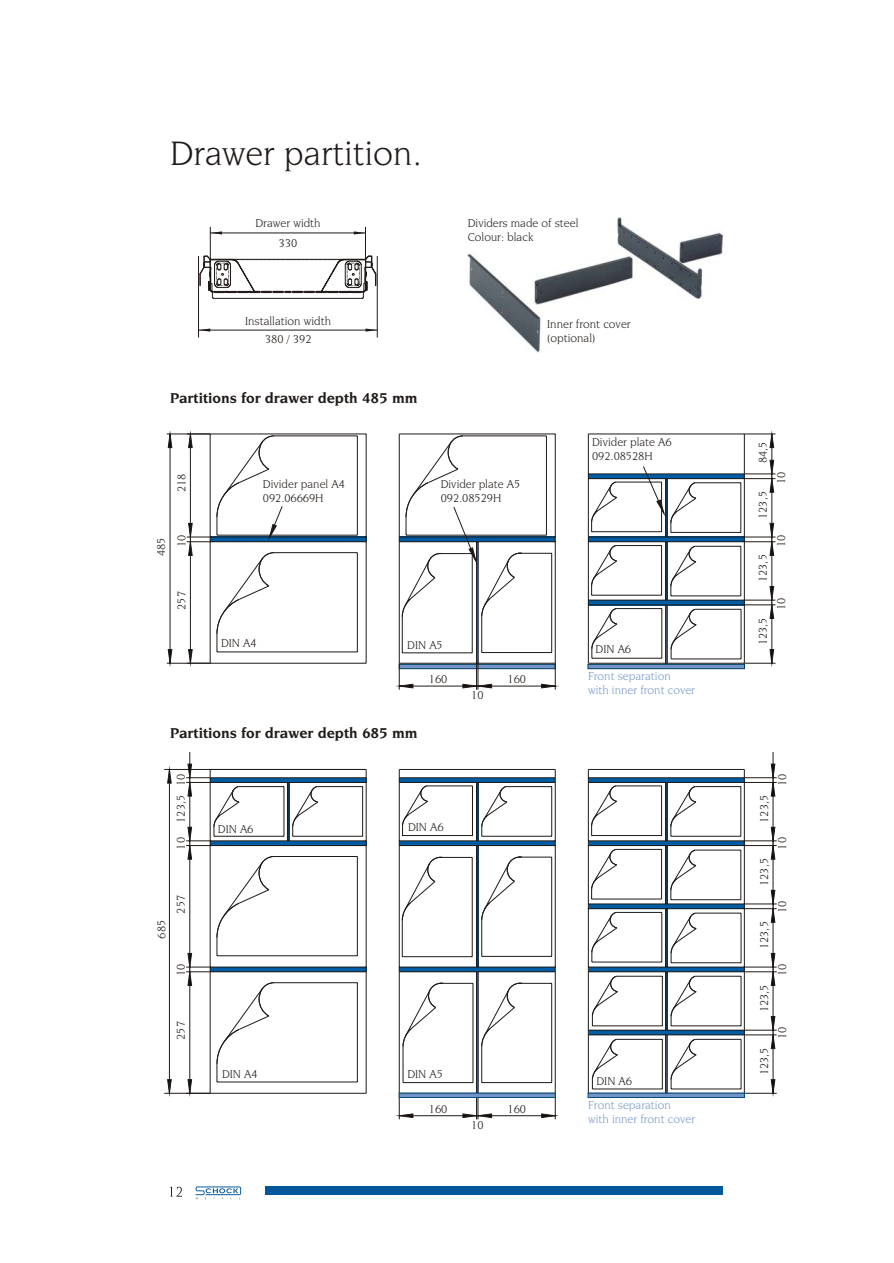
<style>
.page{position:relative;width:894px;height:1263px;background:#fff}
.page>*{position:absolute;margin:0;border:0;box-sizing:border-box;transform-origin:0 0}
.t1{font:36px "Novarese Bk BT";color:#1f1a17}
.t2{font:700 15px "Novarese Bk BT";color:#1f1a17}
.t3{font:12px/13.8px "Novarese Bk BT";color:#1f1a17}
.t4{font:12px/13.8px "Novarese Bk BT";color:#7394c7}
</style>
<div class="page">
<img style="left:468px;top:217px;width:255px;height:136px">
<svg style="left:463px;top:1098px;width:29px;height:21px"></svg>
<svg style="left:399px;top:1098px;width:14px;height:21px"></svg>
<hr style="left:399px;top:1115px;width:78px;height:1px;background:#1f1a17">
<hr style="left:744px;top:777px;width:33px;height:1px;background:#1f1a17">
<hr style="left:773px;top:741px;width:1px;height:37px;background:#1f1a17">
<svg style="left:771px;top:764px;width:4px;height:32px"></svg>
<hr style="left:744px;top:782px;width:33px;height:1px;background:#1f1a17">
<hr style="left:773px;top:782px;width:1px;height:59px;background:#1f1a17">
<hr style="left:744px;top:841px;width:33px;height:1px;background:#1f1a17">
<svg style="left:771px;top:827px;width:4px;height:33px"></svg>
<hr style="left:744px;top:845px;width:33px;height:1px;background:#1f1a17">
<hr style="left:773px;top:846px;width:1px;height:58px;background:#1f1a17">
<hr style="left:744px;top:904px;width:33px;height:1px;background:#1f1a17">
<svg style="left:771px;top:890px;width:4px;height:33px"></svg>
<hr style="left:744px;top:908px;width:33px;height:1px;background:#1f1a17">
<hr style="left:773px;top:909px;width:1px;height:58px;background:#1f1a17">
<hr style="left:744px;top:967px;width:33px;height:1px;background:#1f1a17">
<svg style="left:771px;top:953px;width:4px;height:33px"></svg>
<hr style="left:744px;top:972px;width:33px;height:1px;background:#1f1a17">
<hr style="left:773px;top:972px;width:1px;height:58px;background:#1f1a17">
<hr style="left:744px;top:1030px;width:33px;height:1px;background:#1f1a17">
<svg style="left:771px;top:1016px;width:4px;height:33px"></svg>
<svg style="left:771px;top:1079px;width:4px;height:18px"></svg>
<hr style="left:744px;top:1035px;width:33px;height:1px;background:#1f1a17">
<hr style="left:744px;top:1093px;width:33px;height:1px;background:#1f1a17">
<hr style="left:773px;top:1035px;width:1px;height:58px;background:#1f1a17">
<svg style="left:167px;top:766px;width:5px;height:17px"></svg>
<svg style="left:167px;top:1079px;width:5px;height:14px"></svg>
<hr style="left:164px;top:1093px;width:46px;height:1px;background:#1f1a17">
<hr style="left:164px;top:769px;width:46px;height:1px;background:#1f1a17">
<hr style="left:169px;top:769px;width:1px;height:324px;background:#1f1a17">
<hr style="left:190px;top:741px;width:1px;height:37px;background:#1f1a17">
<svg style="left:186px;top:764px;width:24px;height:32px"></svg>
<hr style="left:190px;top:782px;width:1px;height:59px;background:#1f1a17">
<hr style="left:190px;top:846px;width:1px;height:121px;background:#1f1a17">
<svg style="left:186px;top:953px;width:24px;height:33px"></svg>
<svg style="left:186px;top:1079px;width:24px;height:18px"></svg>
<hr style="left:190px;top:972px;width:1px;height:121px;background:#1f1a17">
<svg style="left:186px;top:815px;width:24px;height:45px"></svg>
<svg style="left:210px;top:769px;width:535px;height:325px"></svg>
<div style="left:170px;top:736px;width:617px;height:16px;background:#fff"></div>
<svg style="left:399px;top:1093px;width:156px;height:5px"></svg>
<svg style="left:588px;top:1093px;width:157px;height:5px"></svg>
<svg style="left:588px;top:664px;width:157px;height:5px"></svg>
<svg style="left:413px;top:664px;width:128px;height:5px"></svg>
<svg style="left:166px;top:434px;width:44px;height:230px"></svg>
<svg style="left:186px;top:478px;width:24px;height:186px"></svg>
<svg style="left:187px;top:523px;width:23px;height:33px"></svg>
<hr style="left:190px;top:434px;width:1px;height:103px;background:#1f1a17">
<svg style="left:187px;top:434px;width:23px;height:14px"></svg>
<hr style="left:399px;top:686px;width:78px;height:1px;background:#1f1a17">
<svg style="left:399px;top:664px;width:14px;height:26px"></svg>
<svg style="left:463px;top:664px;width:29px;height:26px"></svg>
<hr style="left:478px;top:686px;width:77px;height:1px;background:#1f1a17">
<svg style="left:541px;top:664px;width:15px;height:26px"></svg>
<svg style="left:770px;top:649px;width:4px;height:18px"></svg>
<hr style="left:772px;top:605px;width:1px;height:58px;background:#1f1a17">
<hr style="left:744px;top:663px;width:31px;height:1px;background:#1f1a17">
<hr style="left:744px;top:605px;width:31px;height:1px;background:#1f1a17">
<hr style="left:744px;top:600px;width:31px;height:1px;background:#1f1a17">
<svg style="left:770px;top:586px;width:4px;height:33px"></svg>
<hr style="left:772px;top:542px;width:1px;height:58px;background:#1f1a17">
<hr style="left:744px;top:541px;width:31px;height:1px;background:#1f1a17">
<hr style="left:744px;top:537px;width:31px;height:1px;background:#1f1a17">
<svg style="left:770px;top:523px;width:4px;height:33px"></svg>
<hr style="left:772px;top:479px;width:1px;height:58px;background:#1f1a17">
<hr style="left:744px;top:478px;width:31px;height:1px;background:#1f1a17">
<hr style="left:744px;top:474px;width:31px;height:1px;background:#1f1a17">
<svg style="left:770px;top:430px;width:4px;height:18px"></svg>
<svg style="left:770px;top:460px;width:4px;height:33px"></svg>
<hr style="left:772px;top:434px;width:1px;height:40px;background:#1f1a17">
<hr style="left:744px;top:434px;width:31px;height:1px;background:#1f1a17">
<svg style="left:210px;top:434px;width:535px;height:230px"></svg>
<svg style="left:453px;top:507px;width:23px;height:57px"></svg>
<svg style="left:643px;top:466px;width:21px;height:50px"></svg>
<svg style="left:366px;top:329px;width:11px;height:3px"></svg>
<svg style="left:199px;top:329px;width:11px;height:3px"></svg>
<hr style="left:199px;top:330px;width:178px;height:1px;background:#1f1a17">
<svg style="left:354px;top:231px;width:11px;height:2px"></svg>
<svg style="left:211px;top:231px;width:11px;height:2px"></svg>
<hr style="left:210px;top:233px;width:156px;height:1px;background:#1f1a17">
<hr style="left:210px;top:227px;width:1px;height:33px;background:#1f1a17">
<hr style="left:365px;top:227px;width:1px;height:33px;background:#1f1a17">
<hr style="left:198px;top:256px;width:1px;height:82px;background:#1f1a17">
<hr style="left:377px;top:256px;width:1px;height:82px;background:#1f1a17">
<svg style="left:200px;top:256px;width:176px;height:43px"></svg>
<svg style="left:269px;top:506px;width:14px;height:34px"></svg>
<svg style="left:196px;top:1186px;width:45px;height:13px"></svg>
<div style="left:266px;top:1186px;width:457px;height:9px;background:#00579c"></div>
<svg style="left:170px;top:1187px;width:12px;height:10px"></svg>
<h1 class="t1" style="left:170px;top:138px;width:253px">Drawer partition.</h1>
<p class="t3" style="left:255px;top:214px;width:67px;line-height:19.8px;text-align:center">Drawer width<br>330</p>
<p class="t3" style="left:468px;top:217px;width:112px">Dividers made of steel<br>Colour: black</p>
<p class="t3" style="left:245px;top:315px;width:88px">Installation width</p>
<p class="t3" style="left:265px;top:333px;width:48px">380 / 392</p>
<p class="t2" style="left:170px;top:391px;width:249px">Partitions for drawer depth 485 mm</p>
<p class="t3" style="left:175px;top:492px;width:20px;rotate:-90deg">218</p>
<p class="t3" style="left:155px;top:556px;width:20px;rotate:-90deg">485</p>
<p class="t3" style="left:175px;top:547px;width:14px;rotate:-90deg">10</p>
<p class="t3" style="left:175px;top:610px;width:20px;rotate:-90deg">257</p>
<p class="t3" style="left:263px;top:478px;width:84px">Divider panel A4<br>092.06669H</p>
<p class="t3" style="left:441px;top:478px;width:81px">Divider plate A5<br>092.08529H</p>
<p class="t3" style="left:547px;top:318px;width:85px">Inner front cover (optional)</p>
<p class="t3" style="left:592px;top:436px;width:81px">Divider plate A6<br>092.08528H</p>
<p class="t3" style="left:221px;top:637px;width:37px">DIN A4</p>
<p class="t3" style="left:407px;top:639px;width:37px">DIN A5</p>
<p class="t3" style="left:429px;top:673px;width:20px">160</p>
<p class="t3" style="left:508px;top:673px;width:20px">160</p>
<p class="t2" style="left:170px;top:727px;width:249px">Partitions for drawer depth 685 mm</p>
<p class="t3" style="left:175px;top:786px;width:14px;rotate:-90deg">10</p>
<p class="t3" style="left:175px;top:823px;width:29px;rotate:-90deg">123,5</p>
<p class="t3" style="left:175px;top:850px;width:14px;rotate:-90deg">10</p>
<p class="t3" style="left:155px;top:939px;width:20px;rotate:-90deg">685</p>
<p class="t3" style="left:175px;top:914px;width:20px;rotate:-90deg">257</p>
<p class="t3" style="left:175px;top:976px;width:14px;rotate:-90deg">10</p>
<p class="t3" style="left:175px;top:1040px;width:20px;rotate:-90deg">257</p>
<p class="t3" style="left:218px;top:823px;width:37px">DIN A6</p>
<p class="t3" style="left:408px;top:821px;width:37px">DIN A6</p>
<p class="t3" style="left:222px;top:1068px;width:37px">DIN A4</p>
<p class="t3" style="left:407px;top:1068px;width:37px">DIN A5</p>
<p class="t3" style="left:471px;top:689px;width:14px">10</p>
<p class="t3" style="left:429px;top:1103px;width:20px">160</p>
<p class="t3" style="left:508px;top:1103px;width:20px">160</p>
<p class="t3" style="left:471px;top:1119px;width:14px">10</p>
<p class="t3" style="left:596px;top:643px;width:37px">DIN A6</p>
<p class="t4" style="left:588px;top:670px;width:109px">Front separation<br>with inner front cover</p>
<p class="t3" style="left:596px;top:1075px;width:37px">DIN A6</p>
<p class="t4" style="left:588px;top:1099px;width:109px">Front separation<br>with inner front cover</p>
<p class="t3" style="left:757px;top:463px;width:23px;rotate:-90deg">84,5</p>
<p class="t3" style="left:757px;top:519px;width:29px;rotate:-90deg">123,5</p>
<p class="t3" style="left:757px;top:582px;width:29px;rotate:-90deg">123,5</p>
<p class="t3" style="left:757px;top:645px;width:29px;rotate:-90deg">123,5</p>
<p class="t3" style="left:775px;top:484px;width:14px;rotate:-90deg">10</p>
<p class="t3" style="left:775px;top:547px;width:14px;rotate:-90deg">10</p>
<p class="t3" style="left:775px;top:610px;width:14px;rotate:-90deg">10</p>
<p class="t3" style="left:776px;top:786px;width:14px;rotate:-90deg">10</p>
<p class="t3" style="left:758px;top:823px;width:29px;rotate:-90deg">123,5</p>
<p class="t3" style="left:758px;top:886px;width:29px;rotate:-90deg">123,5</p>
<p class="t3" style="left:758px;top:949px;width:29px;rotate:-90deg">123,5</p>
<p class="t3" style="left:758px;top:1012px;width:29px;rotate:-90deg">123,5</p>
<p class="t3" style="left:758px;top:1075px;width:29px;rotate:-90deg">123,5</p>
<p class="t3" style="left:776px;top:850px;width:14px;rotate:-90deg">10</p>
<p class="t3" style="left:776px;top:913px;width:14px;rotate:-90deg">10</p>
<p class="t3" style="left:776px;top:976px;width:14px;rotate:-90deg">10</p>
<p class="t3" style="left:776px;top:1039px;width:14px;rotate:-90deg">10</p>
</div>
